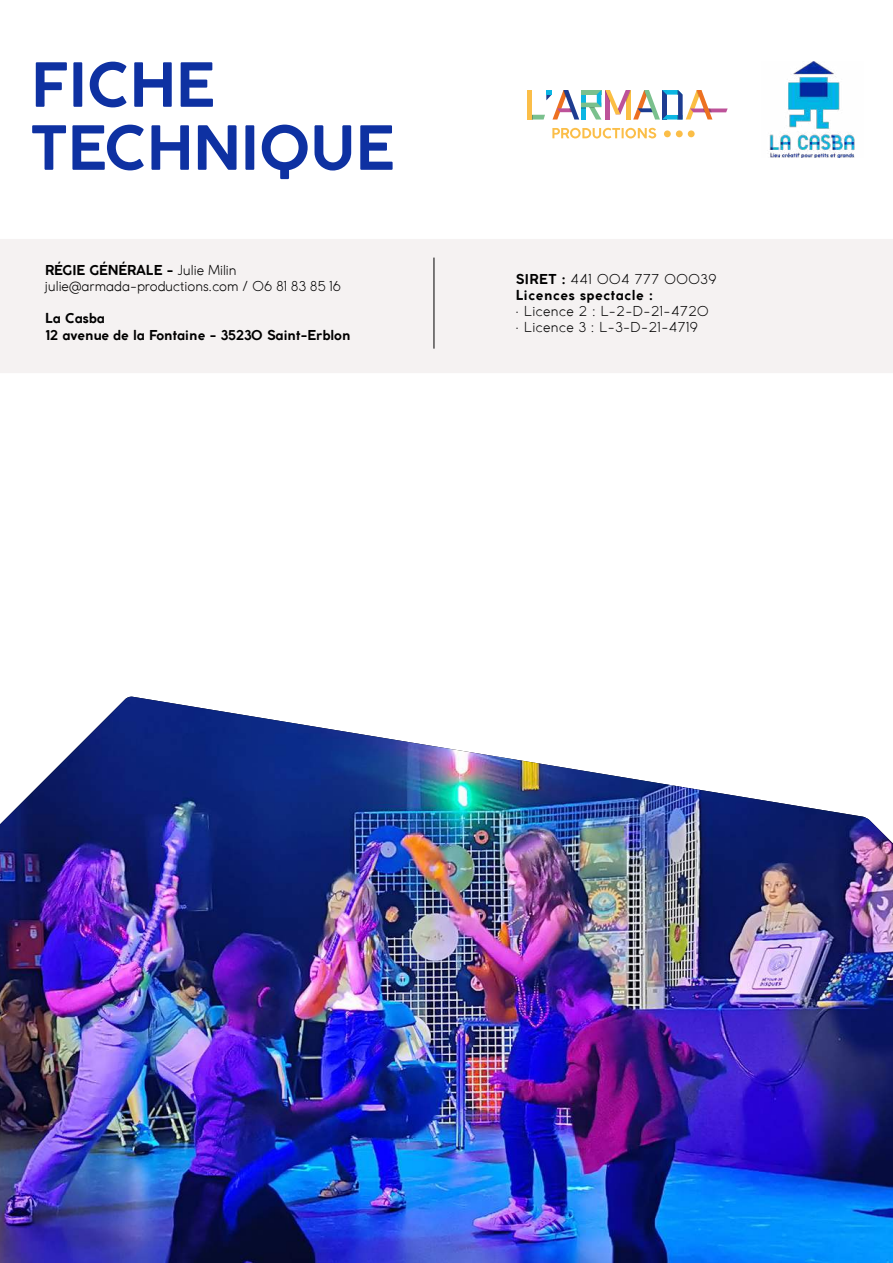
<style>
.page{position:relative;width:893px;height:1263px;background:#fff}
.page>*{position:absolute;margin:0;border:0;box-sizing:border-box;transform-origin:0 0}
.t1{font:700 60px/63px "Coco Gothic";color:#0e31a2}
.t2{font:300 13.5px/16.2px "Coco Gothic";color:#000}
.t3{font:300 13.5px/16.2px "Coco Gothic";letter-spacing:.04em;color:#000}
.t4{font:700 13.5px/16.2px "Coco Gothic";color:#000}
.t5{font:700 13.5px/16.2px "Coco Gothic";letter-spacing:.04em;color:#000}
.s1{font-weight:700}
.s2{font-weight:300}
</style>
<div class="page">
<img style="left:0;top:697px;width:893px;height:566px">
<div style="left:0;top:239px;width:893px;height:134px;background:#f5f2f2"></div>
<img style="left:769px;top:62px;width:86px;height:96px">
<hr style="left:434px;top:258px;width:1px;height:91px;background:#000">
<svg style="left:527px;top:90px;width:201px;height:30px"></svg>
<div style="left:664px;top:130px;width:7px;height:7px;background:#fbbe48;border-radius:50%"></div>
<div style="left:676px;top:130px;width:7px;height:7px;background:#fbbe48;border-radius:50%"></div>
<div style="left:688px;top:130px;width:7px;height:7px;background:#fbbe48;border-radius:50%"></div>
<svg style="left:552px;top:128px;width:104px;height:10px"></svg>
<h1 class="t1" style="left:31px;top:54px;width:364px">FICHE<br>TECHNIQUE</h1>
<p class="t2" style="left:45px;top:262px;width:297px"><span class="s1">RÉGIE GÉNÉRALE -</span> Julie Milin julie@armada-productions.com / 06 81 83 85 16</p>
<p class="t4" style="left:45px;top:311px;width:307px">La Casba<br>12 avenue de la Fontaine - 35230 Saint-Erblon</p>
<p class="t5" style="left:516px;top:271px;width:202px">SIRET : <span class="s2">441 004 777 00039<br></span>Licences spectacle :</p>
<p class="t3" style="left:516px;top:304px;width:195px">· Licence 2 : L-2-D-21-4720 · Licence 3 : L-3-D-21-4719</p>
</div>
